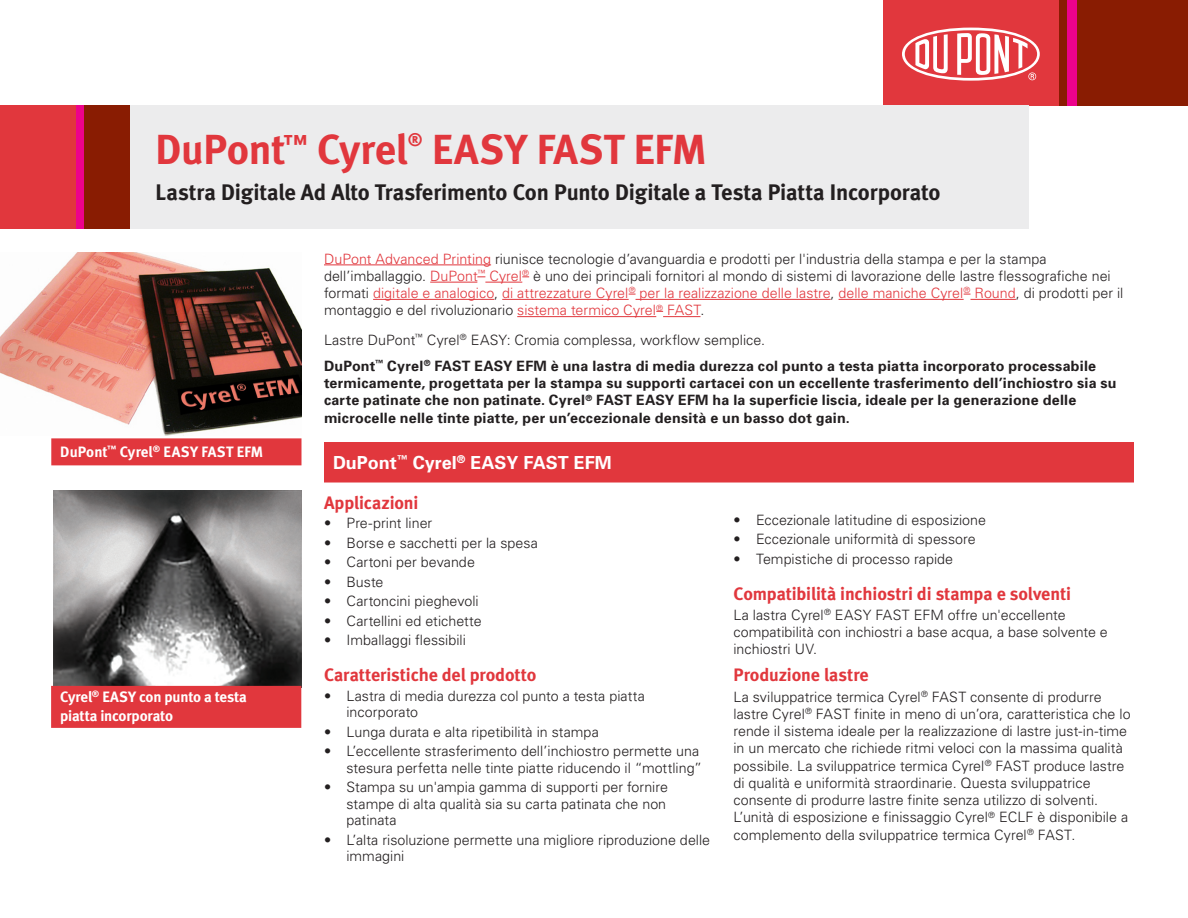
<style>
.page{position:relative;width:1188px;height:918px;background:#fff}
.page>*{position:absolute;margin:0;border:0;box-sizing:border-box;transform-origin:0 0}
.Title_brand_bar{font:700 42px "Meta";letter-spacing:-.005em;color:#e1373d}
.Title_brand_bar-2{font:700 42px "Meta";letter-spacing:.015em;color:#e1373d}
.Subtitle_barnd_bar{font:700 22.5px "Meta";letter-spacing:-.005em;color:#231f20}
.Subhead_1{font:700 18px "Meta";letter-spacing:-.005em;color:#e1373d}
.Red_bar_wide{font:700 18px "Univers";color:#fff}
.Title_brand_bar-3{font:700 18px "Meta";color:#e1373d}
.Red_bar_caption_2-li{font:15px/19.5px "Meta Bold LF";letter-spacing:-.015em;color:#fff}
.Red_bar_caption{font:15px "Meta Bold LF";letter-spacing:.005em;color:#fff}
.Body_1{font:300 14.25px/17.2px "Univers";color:#231f20}
.Body_bold{font:700 14.25px/17.2px "Univers";letter-spacing:.015em;color:#231f20}
.s1{color:#e1373d}
</style>
<div class="page">
<img style="left:54px;top:490px;width:247px;height:196px">
<img style="left:0;top:252px;width:302px;height:184px">
<div style="left:1059px;top:0;width:129px;height:105px;background:#891c02"></div>
<div style="left:1067px;top:0;width:10px;height:105px;background:#ed028c"></div>
<div style="left:883px;top:0;width:176px;height:105px;background:#e1373d"></div>
<svg style="left:902px;top:28px;width:138px;height:53px"></svg>
<div style="left:75px;top:105px;width:9px;height:124px;background:#ed028c"></div>
<div style="left:0;top:105px;width:76px;height:124px;background:#e1373d"></div>
<div style="left:84px;top:105px;width:46px;height:124px;background:#891c02"></div>
<div style="left:131px;top:105px;width:898px;height:124px;background:#ececed"></div>
<div style="left:324px;top:442px;width:810px;height:41px;background:#e1373d"></div>
<hr style="left:324px;top:264px;width:167px;height:1px;background:#e1373d">
<hr style="left:430px;top:282px;width:47px;height:1px;background:#e1373d">
<hr style="left:485px;top:282px;width:37px;height:1px;background:#e1373d">
<hr style="left:373px;top:299px;width:121px;height:1px;background:#e1373d">
<hr style="left:502px;top:299px;width:127px;height:1px;background:#e1373d">
<hr style="left:636px;top:299px;width:195px;height:1px;background:#e1373d">
<hr style="left:839px;top:299px;width:125px;height:1px;background:#e1373d">
<hr style="left:970px;top:299px;width:46px;height:1px;background:#e1373d">
<hr style="left:517px;top:316px;width:139px;height:1px;background:#e1373d">
<hr style="left:663px;top:316px;width:38px;height:1px;background:#e1373d">
<div style="left:51px;top:438px;width:251px;height:27px;background:#e1373d"></div>
<div style="left:51px;top:686px;width:250px;height:42px;background:#e1373d"></div>
<p class="Title_brand_bar" style="left:156px;top:124px;width:254px">DuPont<sup>™</sup> Cyrel</p>
<p class="Title_brand_bar-3" style="left:408px;top:129px;width:16px">®</p>
<p class="Title_brand_bar-2" style="left:432px;top:124px;width:276px">EASY FAST EFM</p>
<p class="Subtitle_barnd_bar" style="left:156px;top:179px;width:787px">Lastra Digitale Ad Alto Trasferimento Con Punto Digitale a Testa Piatta Incorporato</p>
<p class="Red_bar_caption" style="left:60px;top:443px;width:204px">DuPont<sup>™</sup> Cyrel<sup>®</sup> EASY FAST EFM</p>
<p class="Red_bar_caption_2-li" style="left:60px;top:687px;width:188px">Cyrel<sup>®</sup> EASY con punto a testa piatta incorporato</p>
<p class="Body_1" style="left:324px;top:249px;width:801px"><span class="s1">DuPont Advanced Printing</span> riunisce tecnologie d’avanguardia e prodotti per l'industria della stampa e per la stampa dell’imballaggio. <span class="s1">DuPont</span><sup>™</sup> <span class="s1">Cyrel</span><sup>®</sup> è uno dei principali fornitori al mondo di sistemi di lavorazione delle lastre flessografiche nei formati <span class="s1">digitale e analogico</span>, <span class="s1">di attrezzature Cyrel</span><sup>®</sup> <span class="s1">per la realizzazione delle lastre</span>, <span class="s1">delle maniche Cyrel</span><sup>®</sup> <span class="s1">Round</span>, di prodotti per il montaggio e del rivoluzionario <span class="s1">sistema termico Cyrel</span><sup>®</sup> <span class="s1">FAST</span>.</p>
<p class="Body_1" style="left:324px;top:330px;width:443px">Lastre DuPont<sup>™</sup> Cyrel<sup>®</sup> EASY: Cromia complessa, workflow semplice.</p>
<p class="Body_bold" style="left:324px;top:357px;width:794px">DuPont<sup>™</sup> Cyrel<sup>®</sup> FAST EASY EFM è una lastra di media durezza col punto a testa piatta incorporato processabile termicamente, progettata per la stampa su supporti cartacei con un eccellente trasferimento dell’inchiostro sia su carte patinate che non patinate. Cyrel<sup>®</sup> FAST EASY EFM ha la superficie liscia, ideale per la generazione delle microcelle nelle tinte piatte, per un’eccezionale densità e un basso dot gain.</p>
<p class="Red_bar_wide" style="left:333px;top:451px;width:280px">DuPont<sup>™</sup> Cyrel<sup>®</sup> EASY FAST EFM</p>
<p class="Subhead_1" style="left:324px;top:492px;width:96px">Applicazioni</p>
<p class="Body_1" style="left:324px;top:514px;width:110px">• Pre-print liner</p>
<p class="Body_1" style="left:324px;top:534px;width:215px">• Borse e sacchetti per la spesa</p>
<p class="Body_1" style="left:324px;top:553px;width:152px">• Cartoni per bevande</p>
<p class="Body_1" style="left:324px;top:573px;width:61px">• Buste</p>
<p class="Body_1" style="left:324px;top:592px;width:156px">• Cartoncini pieghevoli</p>
<p class="Body_1" style="left:324px;top:612px;width:159px">• Cartellini ed etichette</p>
<p class="Body_1" style="left:324px;top:631px;width:143px">• Imballaggi flessibili</p>
<p class="Subhead_1" style="left:324px;top:665px;width:214px">Caratteristiche del prodotto</p>
<p class="Body_1" style="left:346px;top:687px;width:300px;line-height:16.5px;text-indent:-22px">• Lastra di media durezza col punto a testa piatta incorporato</p>
<p class="Body_1" style="left:324px;top:723px;width:276px">• Lunga durata e alta ripetibilità in stampa</p>
<p class="Body_1" style="left:324px;top:743px;width:380px;line-height:16.5px;text-align:right">• L’eccellente strasferimento dell’inchiostro permette una stesura perfetta nelle tinte piatte riducendo il “mottling”</p>
<p class="Body_1" style="left:346px;top:779px;width:323px;line-height:16.5px;text-align:justify;text-indent:-22px">• Stampa su un'ampia gamma di supporti per fornire stampe di alta qualità sia su carta patinata che non patinata</p>
<p class="Body_1" style="left:346px;top:831px;width:365px;line-height:16.5px;text-indent:-22px">• L’alta risoluzione permette una migliore riproduzione delle immagini</p>
<p class="Body_1" style="left:734px;top:510px;width:254px">• Eccezionale latitudine di esposizione</p>
<p class="Body_1" style="left:734px;top:530px;width:244px">• Eccezionale uniformità di spessore</p>
<p class="Body_1" style="left:734px;top:549px;width:221px">• Tempistiche di processo rapide</p>
<p class="Subhead_1" style="left:734px;top:583px;width:339px">Compatibilità inchiostri di stampa e solventi</p>
<p class="Body_1" style="left:734px;top:606px;width:376px">La lastra Cyrel<sup>®</sup> EASY FAST EFM offre un'eccellente compatibilità con inchiostri a base acqua, a base solvente e inchiostri UV.</p>
<p class="Subhead_1" style="left:734px;top:664px;width:137px">Produzione lastre</p>
<p class="Body_1" style="left:734px;top:687px;width:399px">La sviluppatrice termica Cyrel<sup>®</sup> FAST consente di produrre lastre Cyrel<sup>®</sup> FAST finite in meno di un’ora, caratteristica che lo rende il sistema ideale per la realizzazione di lastre just-in-time in un mercato che richiede ritmi veloci con la massima qualità possibile. La sviluppatrice termica Cyrel<sup>®</sup> FAST produce lastre di qualità e uniformità straordinarie. Questa sviluppatrice consente di produrre lastre finite senza utilizzo di solventi.<br>L’unità di esposizione e finissaggio Cyrel<sup>®</sup> ECLF è disponibile a complemento della sviluppatrice termica Cyrel<sup>®</sup> FAST.</p>
</div>
